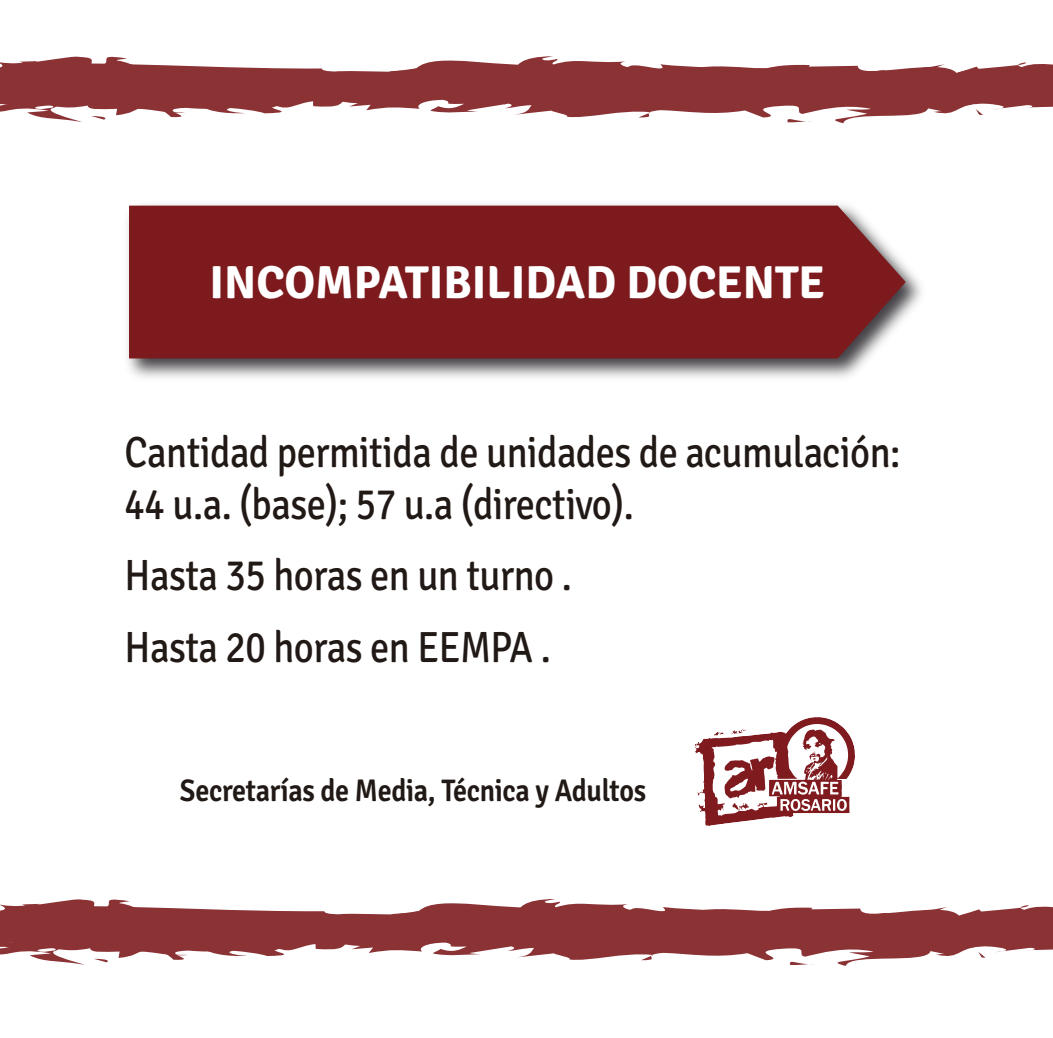
<style>
.page{position:relative;width:1053px;height:1038px;background:#fff}
.page>*{position:absolute;margin:0;border:0;box-sizing:border-box;transform-origin:0 0}
.t1{font:700 46.25px "Signika";color:#fff}
.t2{font:43.75px/52.5px "Signika";letter-spacing:-.015em;color:#211915;scale:.88 1}
.t3{font:600 31.25px "Signika";letter-spacing:-.01em;color:#211915;scale:.9 1}
</style>
<div class="page">
<img style="left:127px;top:204px;width:795px;height:174px">
<div style="left:129px;top:205px;width:776px;height:153px;background:#7d1a1d"></div>
<img style="left:696px;top:717px;width:158px;height:108px">
<svg style="left:0;top:899px;width:1052px;height:66px;fill:#8b3235"></svg>
<svg style="left:465px;top:941px;width:18px;height:5px"></svg>
<svg style="left:94px;top:958px;width:14px;height:4px"></svg>
<svg style="left:0;top:56px;width:1052px;height:67px;fill:#8b3235"></svg>
<svg style="left:463px;top:99px;width:18px;height:5px"></svg>
<svg style="left:91px;top:116px;width:15px;height:4px"></svg>
<p class="t1" style="left:210px;top:255px;width:617px">INCOMPATIBILIDAD DOCENTE</p>
<p class="t2" style="left:125px;top:426px;width:883px">Cantidad permitida de unidades de acumulación:<br>44 u.a. (base); 57 u.a (directivo).</p>
<p class="t2" style="left:125px;top:540px;width:509px;line-height:71.2px">Hasta 35 horas en un turno .<br>Hasta 20 horas en EEMPA .</p>
<p class="t3" style="left:180px;top:772px;width:519px">Secretarías de Media, Técnica y Adultos</p>
</div>
